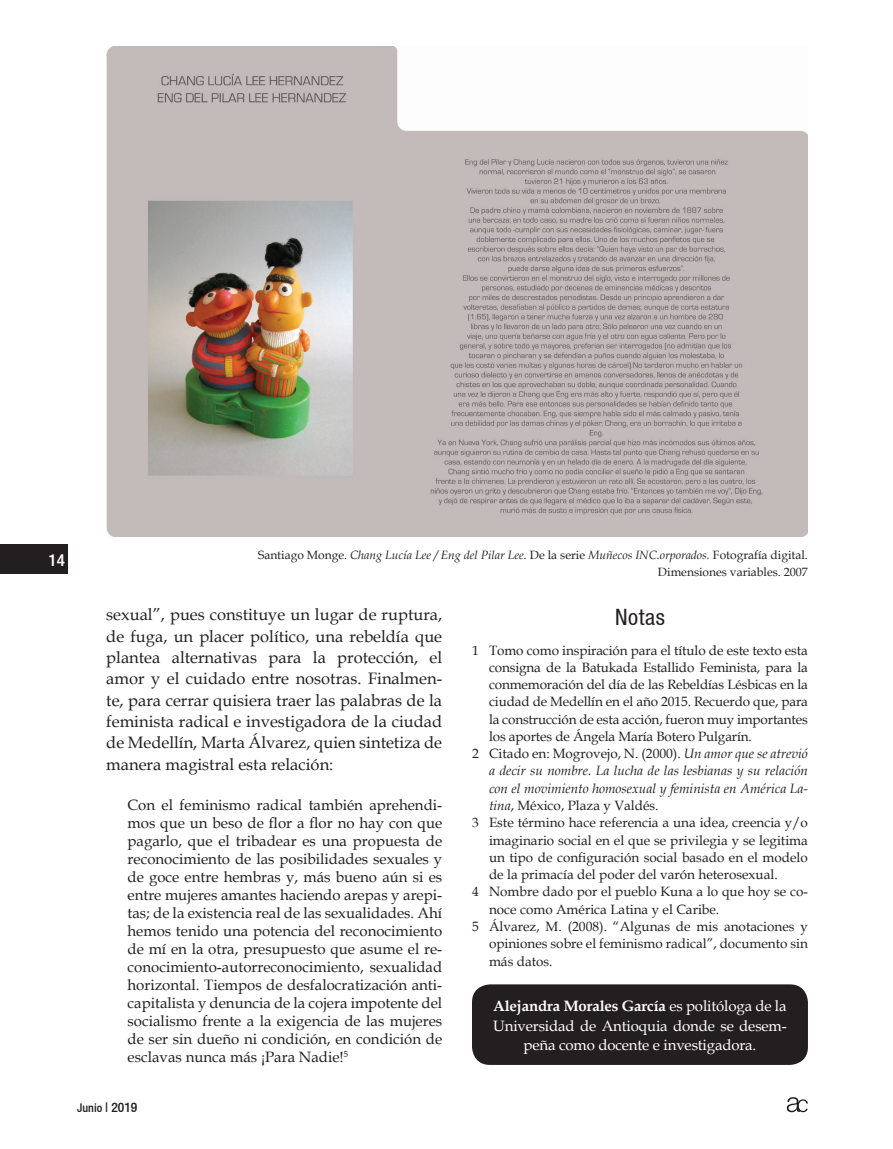
<style>
.page{position:relative;width:893px;height:1149px;background:#fff}
.page>*{position:absolute;margin:0;border:0;box-sizing:border-box;transform-origin:0 0}
.t1{font:condensed 22.5px "Helvetica 57";letter-spacing:.025em;color:#231f20}
.t2{font:500 condensed 16.95px "Helvetica 67";color:#fff}
.t3{font:16.5px/21.3px "Book Antiqua";color:#231f20;text-align:justify}
.t4{font:15px/18px "Book Antiqua";color:#231f20;text-align:justify}
.t5{font:15px/19.5px "Book Antiqua";letter-spacing:-.01em;color:#fff;text-align:center}
.t6{font:13.5px "Book Antiqua";color:#231f20}
.t7{font:italic 13.5px "Book Antiqua";color:#231f20}
.t8{font:12px/16.5px "Book Antiqua";color:#231f20;text-align:right}
.t9{font:500 condensed 12px "Helvetica 67";color:#231f20}
.s1{font-style:italic}
.s2{font-weight:700}
.s3{font-size:13.5px}
</style>
<div class="page">
<div style="left:0;top:544px;width:68px;height:29px;background:#231f20"></div>
<svg style="left:787px;top:1097px;width:21px;height:14px"></svg>
<div style="left:472px;top:984px;width:336px;height:80px;background:#231f20;border-radius:18px"></div>
<img style="left:106px;top:47px;width:702px;height:489px">
<p class="t2" style="left:49px;top:549px;width:18px">14</p>
<p class="t8" style="left:258px;top:546px;width:551px">Santiago Monge. <span class="s1">Chang Lucía Lee / Eng del Pilar Lee.</span> De la serie <span class="s1">Muñecos INC.orporados.</span> Fotografía digital.<br>Dimensiones variables. 2007</p>
<p class="t3" style="left:106px;top:603px;width:337px">sexual”, pues constituye un lugar de ruptura, de fuga, un placer político, una rebeldía que plantea alternativas para la protección, el amor y el cuidado entre nosotras. Finalmen&shy;te, para cerrar quisiera traer las palabras de la feminista radical e investigadora de la ciudad de Medellín, Marta Álvarez, quien sintetiza de manera magistral esta relación:</p>
<p class="t4" style="left:128px;top:795px;width:316px">Con el feminismo radical también aprehendi&shy;mos que un beso de flor a flor no hay con que pagarlo, que el tribadear es una propuesta de reconocimiento de las posibilidades sexuales y de goce entre hembras y, más bueno aún si es entre mujeres amantes haciendo arepas y arepi&shy;tas; de la existencia real de las sexualidades. Ahí hemos tenido una potencia del reconocimiento de mí en la otra, presupuesto que asume el re&shy;conocimiento-autorreconocimiento, sexualidad horizontal. Tiempos de desfalocratización anti&shy;capitalista y denuncia de la cojera impotente del socialismo frente a la exigencia de las mujeres de ser sin dueño ni condición, en condición de esclavas nunca más ¡Para Nadie!<sup>5</sup></p>
<h1 class="t1" style="left:615px;top:603px;width:51px">Notas</h1>
<p class="t6" style="left:472px;top:640px;width:337px">1 Tomo como inspiración para el título de este texto esta</p>
<p class="t6" style="left:489px;top:657px;width:320px">consigna de la Batukada Estallido Feminista, para la</p>
<p class="t6" style="left:489px;top:675px;width:320px">conmemoración del día de las Rebeldías Lésbicas en la</p>
<p class="t6" style="left:489px;top:692px;width:320px">ciudad de Medellín en el año 2015. Recuerdo que, para</p>
<p class="t6" style="left:489px;top:709px;width:320px">la construcción de esta acción, fueron muy importantes</p>
<p class="t6" style="left:489px;top:726px;width:264px">los aportes de Ángela María Botero Pulgarín.</p>
<p class="t6" style="left:472px;top:744px;width:337px">2 Citado en: Mogrovejo, N. (2000). <span class="s1">Un amor que se atrevió</span></p>
<p class="t7" style="left:489px;top:761px;width:320px">a decir su nombre. La lucha de las lesbianas y su relación</p>
<p class="t7" style="left:489px;top:778px;width:320px">con el movimiento homosexual y feminista en América La-</p>
<p class="t6" style="left:489px;top:795px;width:171px"><span class="s1">tina</span>, México, Plaza y Valdés.</p>
<p class="t6" style="left:472px;top:813px;width:337px">3 Este término hace referencia a una idea, creencia y/o</p>
<p class="t6" style="left:489px;top:830px;width:320px">imaginario social en el que se privilegia y se legitima</p>
<p class="t6" style="left:489px;top:847px;width:320px">un tipo de configuración social basado en el modelo</p>
<p class="t6" style="left:489px;top:864px;width:290px">de la primacía del poder del varón heterosexual.</p>
<p class="t6" style="left:472px;top:882px;width:337px">4 Nombre dado por el pueblo Kuna a lo que hoy se co-</p>
<p class="t6" style="left:489px;top:899px;width:232px">noce como América Latina y el Caribe.</p>
<p class="t6" style="left:472px;top:916px;width:337px">5 Álvarez, M. (2008). “Algunas de mis anotaciones y</p>
<p class="t6" style="left:489px;top:933px;width:320px">opiniones sobre el feminismo radical”, documento sin</p>
<p class="t6" style="left:489px;top:951px;width:65px">más datos.</p>
<p class="t5" style="left:493px;top:995px;width:295px"><span class="s2">Alejandra Morales García</span> es politóloga de la<br>Universidad de Antioquia donde se desem&shy;peña como docente e investigadora.</p>
<p class="t9" style="left:77px;top:1100px;width:62px">Junio <span class="s3">| 2019</span></p>
</div>
